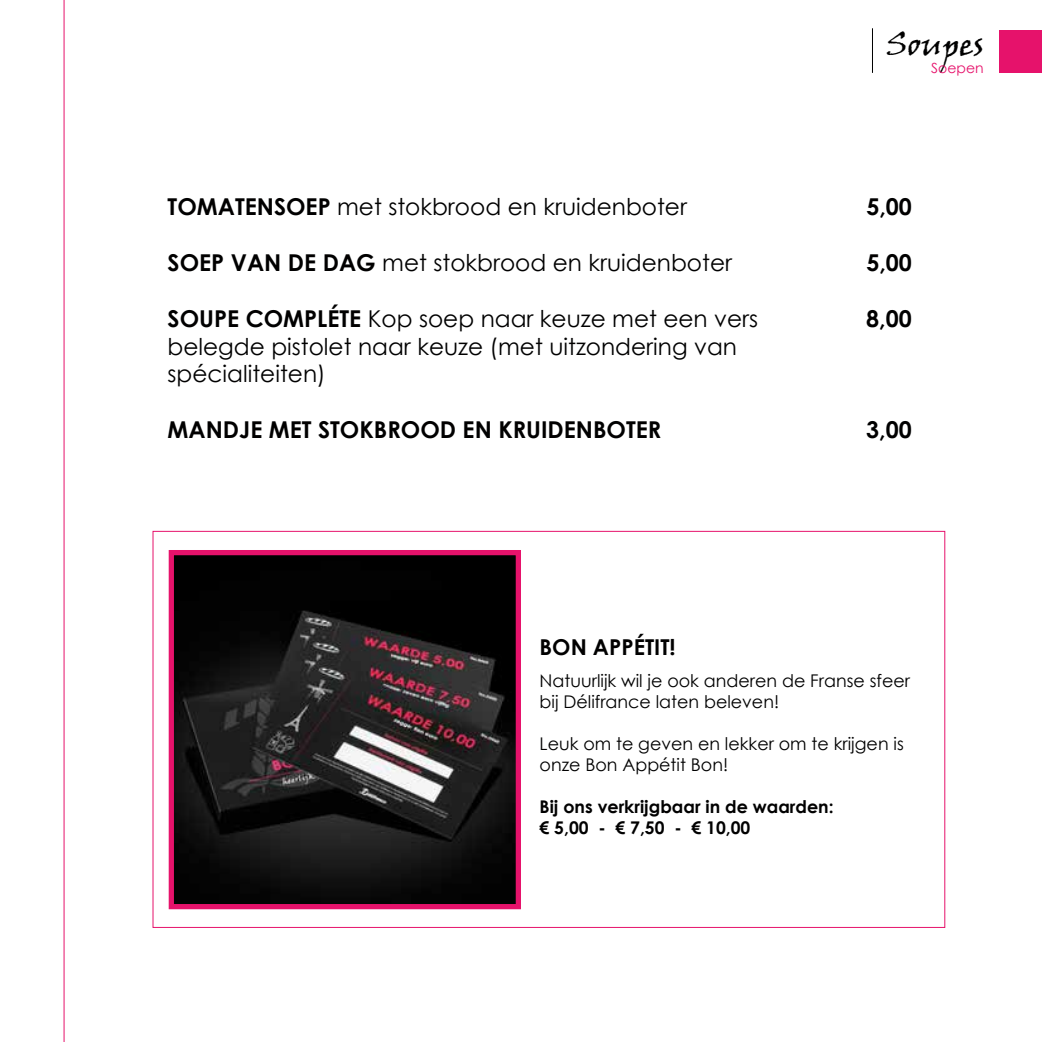
<style>
.page{position:relative;width:1042px;height:1042px;background:#fff}
.page>*{position:absolute;margin:0;border:0;box-sizing:border-box;transform-origin:0 0}
.t1{font:31.68px "Viner Hand ITC";color:#010000}
.t2{font:23.28px/27.8px "Century Gothic";color:#010000}
.t3{font:700 23.28px "Century Gothic";color:#010000}
.t4{font:700 21.88px "Century Gothic";color:#010000}
.t5{font:17.5px/21px "Century Gothic";color:#010000}
.t6{font:700 17.5px/21px "Century Gothic";color:#010000}
.t7{font:14px "Century Gothic";color:#e6126b}
.s1{font-weight:700}
</style>
<div class="page">
<div style="left:1000px;top:31px;width:42px;height:42px;background:#e6126b"></div>
<hr style="left:872px;top:28px;width:1px;height:45px;background:#010000">
<svg style="left:63px;top:0;width:1px;height:1042px"></svg>
<img style="left:175px;top:556px;width:340px;height:347px">
<div style="left:169px;top:550px;width:352px;height:359px;border:5px solid #e6126b"></div>
<h1 class="t1" style="left:886px;top:25px;width:99px">Soupes</h1>
<p class="t7" style="left:931px;top:58px;width:54px">Soepen</p>
<p class="t2" style="left:168px;top:192px;width:521px"><span class="s1">TOMATENSOEP</span> met stokbrood en kruidenboter</p>
<p class="t3" style="left:866px;top:189px;width:47px">5,00</p>
<p class="t2" style="left:168px;top:248px;width:566px"><span class="s1">SOEP VAN DE DAG</span> met stokbrood en kruidenboter</p>
<p class="t3" style="left:866px;top:245px;width:47px">5,00</p>
<p class="t2" style="left:168px;top:304px;width:592px"><span class="s1">SOUPE COMPLÉTE</span> Kop soep naar keuze met een vers</p>
<p class="t3" style="left:866px;top:300px;width:47px">8,00</p>
<p class="t2" style="left:168px;top:332px;width:571px">belegde pistolet naar keuze (met uitzondering van spécialiteiten)</p>
<p class="t3" style="left:168px;top:412px;width:495px">MANDJE MET STOKBROOD EN KRUIDENBOTER</p>
<p class="t3" style="left:866px;top:412px;width:47px">3,00</p>
<p class="t4" style="left:539px;top:630px;width:138px">BON APPÉTIT!</p>
<p class="t5" style="left:539px;top:669px;width:372px">Natuurlijk wil je ook anderen de Franse sfeer bij Délifrance laten beleven!</p>
<p class="t5" style="left:539px;top:732px;width:366px">Leuk om te geven en lekker om te krijgen is onze Bon Appétit Bon!</p>
<p class="t6" style="left:539px;top:795px;width:295px">Bij ons verkrijgbaar in de waarden: € 5,00 - € 7,50 - € 10,00</p>
</div>
